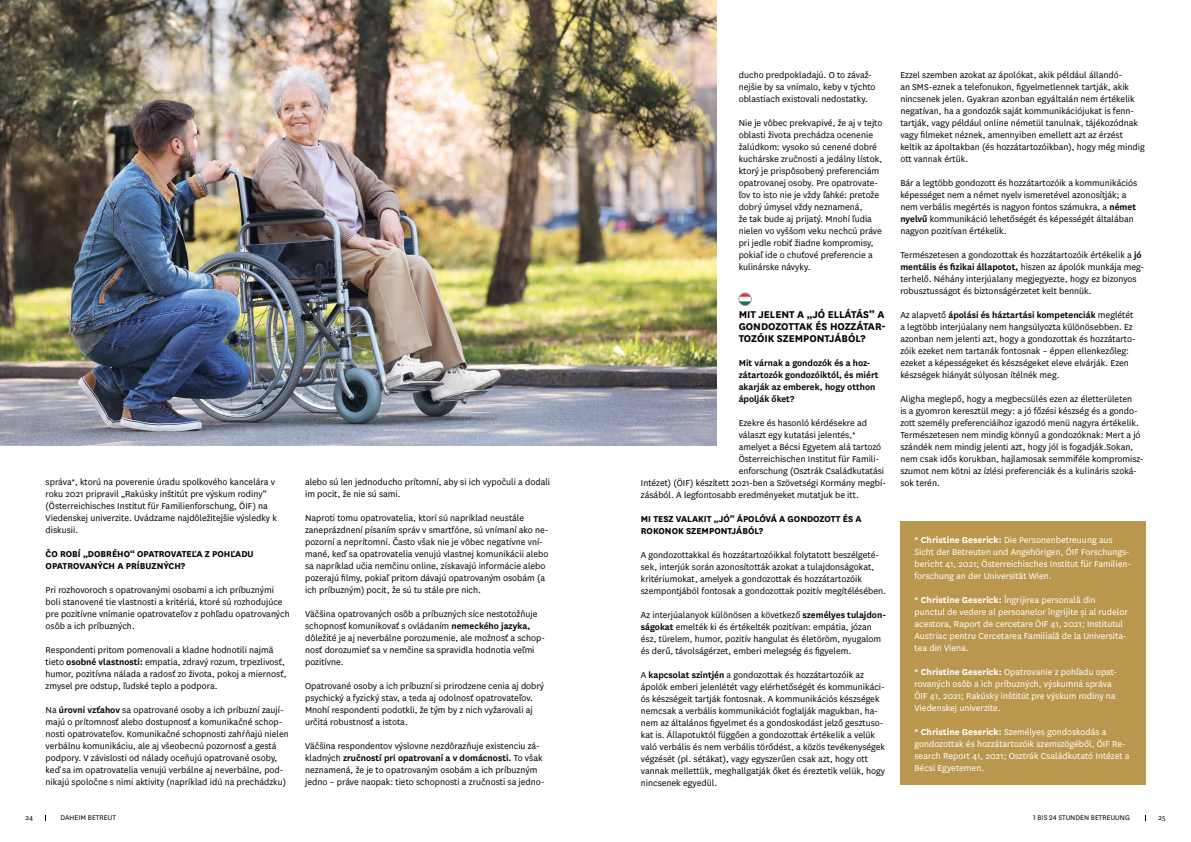
<style>
.page{position:relative;width:1191px;height:842px;background:#fff}
.page>*{position:absolute;margin:0;border:0;box-sizing:border-box;transform-origin:0 0}
.t1{font:700 11.5px/12px "National";color:#000;text-align:justify}
.t2{font:10px/12px "National";color:#000}
.t3{font:10px/12px "National";color:#fff}
.t4{font:700 10px/12px "National";color:#000}
.t5{font:600 10px/12px "National";color:#000}
.t6{font:8px "National";color:#000}
.s1{font-weight:600}
.s2{font-weight:700}
</style>
<div class="page">
<div style="left:900px;top:521px;width:245px;height:264px;background:#ba974e"></div>
<svg style="left:740px;top:293px;width:11px;height:12px"></svg>
<div style="left:738px;top:293px;width:13px;height:13px;border:1px solid #9d9d9c;border-radius:50%"></div>
<img style="left:0;top:0;width:716px;height:446px">
<p class="t2" style="left:900px;top:68px;width:246px">Ezzel szemben azokat az ápolókat, akik például állandó-<br>an SMS-eznek a telefonukon, figyelmetlennek tartják, akik nincsenek jelen. Gyakran azonban egyáltalán nem értékelik negatívan, ha a gondozók saját kommunikációjukat is fenn&shy;tartják, vagy például online németül tanulnak, tájékozódnak vagy filmeket néznek, amennyiben emellett azt az érzést keltik az ápoltakban (és hozzátartozóikban), hogy még mindig ott vannak értük.</p>
<p class="t2" style="left:900px;top:176px;width:238px">Bár a legtöbb gondozott és hozzátartozóik a kommunikációs képességet nem a német nyelv ismeretével azonosítják; a nem verbális megértés is nagyon fontos számukra, a <span class="s1">német nyelvű</span> kommunikáció lehetőségét és képességét általában nagyon pozitívan értékelik.</p>
<p class="t2" style="left:900px;top:248px;width:245px">Természetesen a gondozottak és hozzátartozóik értékelik a <span class="s1">jó mentális és fizikai állapotot,</span> hiszen az ápolók munkája meg&shy;terhelő. Néhány interjúalany megjegyezte, hogy ez bizonyos robusztusságot és biztonságérzetet kelt bennük.</p>
<p class="t2" style="left:900px;top:308px;width:237px">Az alapvető <span class="s1">ápolási és háztartási kompetenciák</span> meglétét a legtöbb interjúalany nem hangsúlyozta különösebben. Ez azonban nem jelenti azt, hogy a gondozottak és hozzátarto&shy;zóik ezeket nem tartanák fontosnak – éppen ellenkezőleg: ezeket a képességeket és készségeket eleve elvárják. Ezen készségek hiányát súlyosan ítélnék meg.</p>
<p class="t2" style="left:900px;top:392px;width:245px">Aligha meglepő, hogy a megbecsülés ezen az életterületen<br>is a gyomron keresztül megy: a jó főzési készség és a gondo&shy;zott személy preferenciáihoz igazodó menü nagyra értékelik.<br>Természetesen nem mindig könnyű a gondozóknak: Mert a jó szándék nem mindig jelenti azt, hogy jól is fogadják.Sokan, nem csak idős korukban, hajlamosak semmiféle kompromis - szumot nem kötni az ízlési preferenciák és a kulináris szoká-</p>
<p class="t2" style="left:738px;top:68px;width:138px">ducho predpokladajú. O to závaž&shy;nejšie by sa vnímalo, keby v týchto oblastiach existovali nedostatky.</p>
<p class="t2" style="left:738px;top:116px;width:145px">Nie je vôbec prekvapivé, že aj v tejto oblasti života prechádza ocenenie žalúdkom: vysoko sú cenené dobré kuchárske zručnosti a jedálny lístok, ktorý je prispôsobený preferenciám opatrovanej osoby. Pre opatrovate&shy;ľov to isto nie je vždy ľahké: pretože dobrý úmysel vždy neznamená,<br>že tak bude aj prijatý. Mnohí ľudia nielen vo vyššom veku nechcú práve pri jedle robiť žiadne kompromisy, pokiaľ ide o chuťové preferencie a kulinárske návyky.</p>
<p class="t1" style="left:738px;top:307px;width:149px">MIT JELENT A „JÓ ELLÁTÁS” A GONDOZOTTAK ÉS HOZZÁTAR-TOZÓIK SZEMPONTJÁBÓL?</p>
<p class="t5" style="left:738px;top:356px;width:141px">Mit várnak a gondozók és a hoz&shy;zátartozók gondozóiktól, és miért akarják az emberek, hogy otthon ápolják őket?</p>
<p class="t2" style="left:738px;top:416px;width:130px">Ezekre és hasonló kérdésekre ad</p>
<p class="t2" style="left:738px;top:428px;width:118px">választ egy kutatási jelentés,*</p>
<p class="t2" style="left:738px;top:440px;width:144px">amelyet a Bécsi Egyetem alá tartozó</p>
<p class="t2" style="left:738px;top:452px;width:142px">Österreichischen Institut für Famili-</p>
<p class="t2" style="left:738px;top:464px;width:147px">enforschung (Osztrák Családkutatási</p>
<p class="t2" style="left:641px;top:476px;width:247px">Intézet) (ÖIF) készített 2021-ben a Szövetségi Kormány megbí-</p>
<p class="t2" style="left:641px;top:488px;width:220px">zásából. A legfontosabb eredményeket mutatjuk be itt.</p>
<p class="t4" style="left:641px;top:512px;width:222px">MI TESZ VALAKIT „JÓ” ÁPOLÓVÁ A GONDOZOTT ÉS A<br>ROKONOK SZEMPONTJÁBÓL?</p>
<p class="t2" style="left:641px;top:548px;width:247px">A gondozottakkal és hozzátartozóikkal folytatott beszélgeté&shy;sek, interjúk során azonosították azokat a tulajdonságokat, kritériumokat, amelyek a gondozottak és hozzátartozóik szempontjából fontosak a gondozottak pozitív megítélésében.</p>
<p class="t2" style="left:641px;top:608px;width:247px">Az interjúalanyok különösen a következő <span class="s1">személyes tulajdon&shy;ságokat</span> emelték ki és értékelték pozitívan: empátia, józan ész, türelem, humor, pozitív hangulat és életöröm, nyugalom és derű, távolságérzet, emberi melegség és figyelem.</p>
<p class="t2" style="left:641px;top:668px;width:246px">A <span class="s1">kapcsolat szintjén</span> a gondozottak és hozzátartozóik az ápolók emberi jelenlétét vagy elérhetőségét és kommunikáci&shy;ós készségeit tartják fontosnak. A kommunikációs készségek nemcsak a verbális kommunikációt foglalják magukban, ha&shy;nem az általános figyelmet és a gondoskodást jelző gesztuso&shy;kat is. Állapotuktól függően a gondozottak értékelik a velük való verbális és nem verbális törődést, a közös tevékenységek végzését (pl. sétákat), vagy egyszerűen csak azt, hogy ott vannak mellettük, meghallgatják őket és éreztetik velük, hogy nincsenek egyedül.</p>
<p class="t2" style="left:46px;top:476px;width:231px">správa*, ktorú na poverenie úradu spolkového kancelára v</p>
<p class="t2" style="left:900px;top:476px;width:41px">sok terén.</p>
<p class="t2" style="left:46px;top:488px;width:233px">roku 2021 pripravil „Rakúsky inštitút pre výskum rodiny“ (Österreichisches Institut für Familienforschung, ÖIF) na Viedenskej univerzite. Uvádzame najdôležitejšie výsledky k diskusii.</p>
<p class="t4" style="left:46px;top:547px;width:209px">ČO ROBÍ „DOBRÉHO“ OPATROVATEĽA Z POHĽADU<br>OPATROVANÝCH A PRÍBUZNÝCH?</p>
<p class="t2" style="left:46px;top:584px;width:246px">Pri rozhovoroch s opatrovanými osobami a ich príbuznými boli stanovené tie vlastnosti a kritériá, ktoré sú rozhodujúce pre pozitívne vnímanie opatrovateľov z pohľadu opatrovaných osôb a ich príbuzných.</p>
<p class="t2" style="left:46px;top:644px;width:242px">Respondenti pritom pomenovali a kladne hodnotili najmä tieto <span class="s1">osobné vlastnosti:</span> empatia, zdravý rozum, trpezlivosť, humor, pozitívna nálada a radosť zo života, pokoj a miernosť, zmysel pre odstup, ľudské teplo a podpora.</p>
<p class="t2" style="left:46px;top:704px;width:245px">Na <span class="s1">úrovni vzťahov</span> sa opatrované osoby a ich príbuzní zaují&shy;majú o prítomnosť alebo dostupnosť a komunikačné schop&shy;nosti opatrovateľov. Komunikačné schopnosti zahŕňajú nielen verbálnu komunikáciu, ale aj všeobecnú pozornosť a gestá podpory. V závislosti od nálady oceňujú opatrované osoby, keď sa im opatrovatelia venujú verbálne aj neverbálne, pod&shy;nikajú spoločne s nimi aktivity (napríklad idú na prechádzku)</p>
<p class="t2" style="left:305px;top:476px;width:247px">alebo sú len jednoducho prítomní, aby si ich vypočuli a dodali im pocit, že nie sú sami.</p>
<p class="t2" style="left:305px;top:512px;width:245px">Naproti tomu opatrovatelia, ktorí sú napríklad neustále zaneprázdnení písaním správ v smartfóne, sú vnímaní ako ne&shy;pozorní a neprítomní. Často však nie je vôbec negatívne vní&shy;mané, keď sa opatrovatelia venujú vlastnej komunikácii alebo sa napríklad učia nemčinu online, získavajú informácie alebo pozerajú filmy, pokiaľ pritom dávajú opatrovaným osobám (a ich príbuzným) pocit, že sú tu stále pre nich.</p>
<p class="t2" style="left:305px;top:608px;width:241px">Väčšina opatrovaných osôb a príbuzných síce nestotožňuje schopnosť komunikovať s ovládaním <span class="s1">nemeckého jazyka, </span>dôležité je aj neverbálne porozumenie, ale možnosť a schop&shy;nosť dorozumieť sa v nemčine sa spravidla hodnotia veľmi pozitívne.</p>
<p class="t2" style="left:305px;top:680px;width:241px">Opatrované osoby a ich príbuzní si prirodzene cenia aj dobrý psychický a fyzický stav, a teda aj odolnosť opatrovateľov.<br>Mnohí respondenti podotkli, že tým by z nich vyžarovali aj určitá robustnosť a istota.</p>
<p class="t2" style="left:305px;top:740px;width:241px">Väčšina respondentov výslovne nezdôrazňuje existenciu zá&shy;kladných <span class="s1">zručností pri opatrovaní a v domácnosti.</span> To však neznamená, že je to opatrovaným osobám a ich príbuzným jedno – práve naopak: tieto schopnosti a zručnosti sa jedno-</p>
<p class="t3" style="left:914px;top:534px;width:218px"><span class="s2">* Christine Geserick:</span> Die Personenbetreuung aus Sicht der Betreuten und Angehörigen, ÖIF Forschungs&shy;bericht 41, 2021; Österreichisches Institut für Familien&shy;forschung an der Universität Wien.</p>
<p class="t3" style="left:914px;top:594px;width:215px"><span class="s2">* Christine Geserick:</span> Îngrijirea personală din punctul de vedere al persoanelor îngrijite și al rudelor acestora, Raport de cercetare ÖIF 41, 2021; Institutul Austriac pentru Cercetarea Familială de la Universita&shy;tea din Viena.</p>
<p class="t3" style="left:914px;top:666px;width:204px"><span class="s2">* Christine Geserick:</span> Opatrovanie z pohľadu opat&shy;rovaných osôb a ich príbuzných, výskumná správa ÖIF 41, 2021; Rakúsky inštitút pre výskum rodiny na Viedenskej univerzite.</p>
<p class="t3" style="left:914px;top:726px;width:216px"><span class="s2">* Christine Geserick:</span> Személyes gondoskodás a gondozottak és hozzátartozóik szemszögéből, ÖIF Re&shy;search Report 41, 2021; Osztrák Családkutató Intézet a Bécsi Egyetemen.</p>
<p class="t6" style="left:26px;top:813px;width:9px">24</p>
<p class="t6" style="left:61px;top:813px;width:57px">DAHEIM BETREUT</p>
<p class="t6" style="left:1033px;top:813px;width:98px">1 BIS 24 STUNDEN BETREUUNG</p>
<p class="t6" style="left:1158px;top:813px;width:8px">25</p>
</div>
